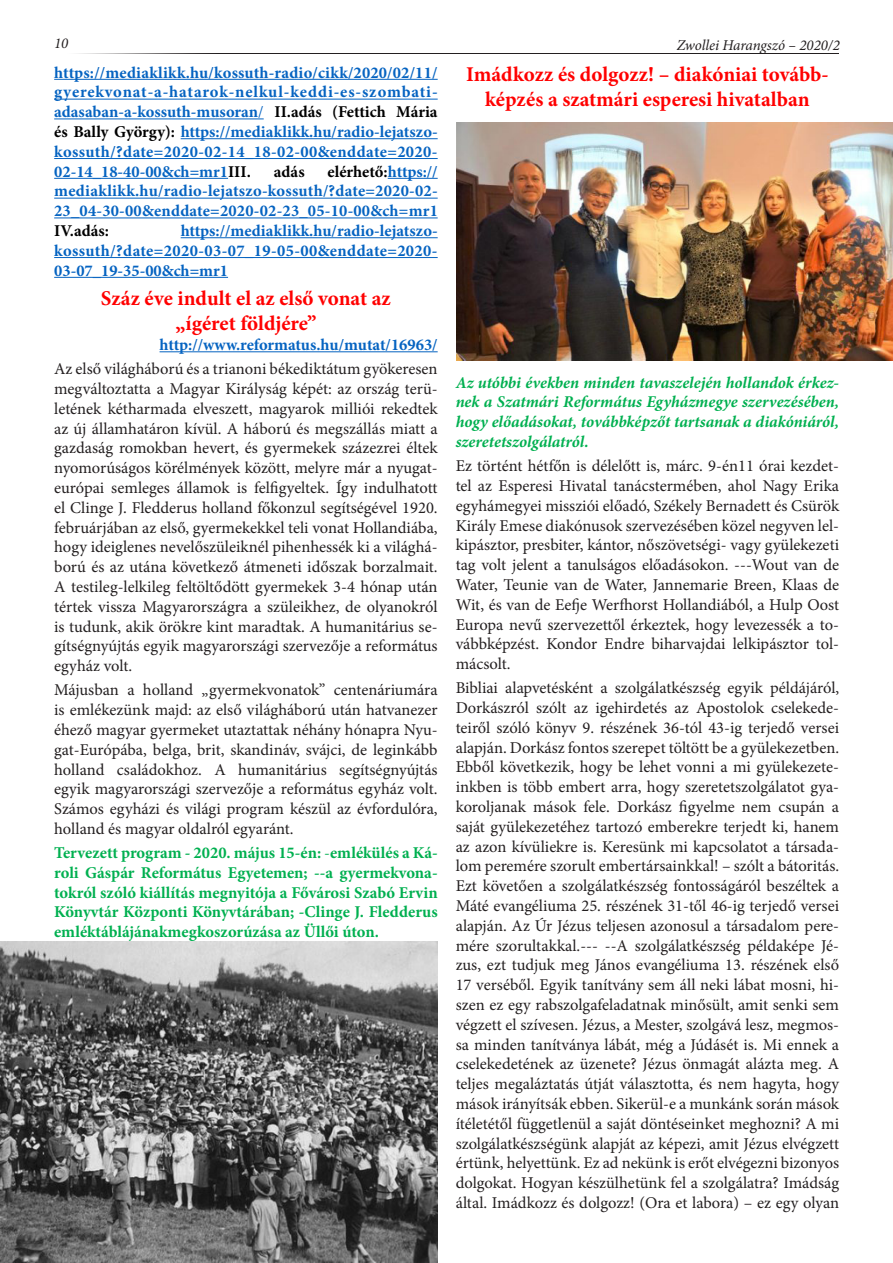
<style>
.page{position:relative;width:893px;height:1263px;background:#fff}
.page>*{position:absolute;margin:0;border:0;box-sizing:border-box;transform-origin:0 0}
.t1{font:700 21px/25.2px "Minion Pro";color:#f00;text-align:center}
.Normal__Web{font:16.5px/19.8px "Minion Pro";color:#231f20;text-align:justify}
.t2{font:700 16.5px/19.8px "Minion Pro";letter-spacing:.015em;color:#0563c1;text-align:justify}
.t3{font:700 16.5px/19.8px "Minion Pro";color:#00b050;text-align:justify}
.Normal__Web-2{font:italic 700 16.5px/19.8px "Minion Pro";letter-spacing:-.005em;color:#00b050;text-align:justify}
.t4{font:700 16.5px "Minion Pro";letter-spacing:-.005em;color:#0563c1}
.t5{font:700 16.5px "Minion Pro";color:#000}
.t6{font:italic 15px "Minion Pro";letter-spacing:-.005em;color:#231f20}
.s1{font-weight:400}
.s2{color:#000}
</style>
<div class="page">
<img style="left:78px;top:53px;width:761px;height:1px">
<hr style="left:54px;top:79px;width:384px;height:1px;background:#0563c1">
<hr style="left:54px;top:99px;width:384px;height:1px;background:#0563c1">
<hr style="left:54px;top:118px;width:210px;height:1px;background:#0563c1">
<hr style="left:181px;top:138px;width:257px;height:1px;background:#0563c1">
<hr style="left:54px;top:158px;width:384px;height:1px;background:#0563c1">
<hr style="left:54px;top:178px;width:174px;height:1px;background:#0563c1">
<hr style="left:388px;top:178px;width:50px;height:1px;background:#0563c1">
<hr style="left:54px;top:198px;width:384px;height:1px;background:#0563c1">
<hr style="left:54px;top:217px;width:384px;height:1px;background:#0563c1">
<hr style="left:181px;top:237px;width:257px;height:1px;background:#0563c1">
<hr style="left:54px;top:257px;width:384px;height:1px;background:#0563c1">
<hr style="left:54px;top:277px;width:174px;height:1px;background:#0563c1">
<hr style="left:160px;top:351px;width:278px;height:1px;background:#0563c1">
<img style="left:456px;top:122px;width:437px;height:239px">
<img style="left:0;top:942px;width:438px;height:321px">
<p class="t6" style="left:54px;top:33px;width:16px">10</p>
<p class="t6" style="left:677px;top:35px;width:165px">Zwollei Harangszó – 2020/2</p>
<p class="t2" style="left:54px;top:62px;width:385px">https://mediaklikk.hu/kossuth-radio/cikk/2020/02/11/ gyerekvonat-a-hatarok-nelkul-keddi-es-szombati&shy;adasaban-a-kossuth-musoran<span class="s1">/</span> <span class="s2">II.adás (Fettich Mária és Bally György):</span> https://mediaklikk.hu/radio-lejatszo&shy;kossuth/?date=2020-02-14_18-02-00&amp;enddate=2020- 02-14_18-40-00&amp;ch=mr1<span class="s2">III.</span></p>
<p class="t1" style="left:466px;top:61px;width:364px">Imádkozz és dolgozz! – diakóniai tovább&shy;képzés a szatmári esperesi hivatalban</p>
<p class="t2" style="left:54px;top:161px;width:385px;text-indent:273px"><span class="s2">elérhető:</span>https:// mediaklikk.hu/radio-lejatszo-kossuth/?date=2020-02- 23_04-30-00&amp;enddate=2020-02-23_05-10-00&amp;ch=mr1<br><span class="s2">IV.adás:</span></p>
<p class="t5" style="left:274px;top:160px;width:32px">adás</p>
<p class="t2" style="left:54px;top:221px;width:385px;text-indent:126px">https://mediaklikk.hu/radio-lejatszo&shy;kossuth/?date=2020-03-07_19-05-00&amp;enddate=2020- 03-07_19-35-00&amp;ch=mr1</p>
<p class="t1" style="left:101px;top:286px;width:291px">Száz éve indult el az első vonat az</p>
<p class="t1" style="left:175px;top:311px;width:142px">„ígéret földjére”</p>
<p class="t4" style="left:160px;top:333px;width:280px">http://www.reformatus.hu/mutat/16963/</p>
<p class="Normal__Web" style="left:54px;top:359px;width:385px">Az első világháború és a trianoni békediktátum gyökeresen megváltoztatta a Magyar Királyság képét: az ország terü&shy;letének kétharmada elveszett, magyarok milliói rekedtek az új államhatáron kívül. A háború és megszállás miatt a gazdaság romokban hevert, és gyermekek százezrei éltek nyomorúságos körélmények között, melyre már a nyugat&shy;európai semleges államok is felfigyeltek. Így indulhatott el Clinge J. Fledderus holland főkonzul segítségével 1920. februárjában az első, gyermekekkel teli vonat Hollandiába, hogy ideiglenes nevelőszüleiknél pihenhessék ki a világhá&shy;ború és az utána következő átmeneti időszak borzalmait.<br>A testileg-lelkileg feltöltődött gyermekek 3-4 hónap után tértek vissza Magyarországra a szüleikhez, de olyanokról is tudunk, akik örökre kint maradtak. A humanitárius se&shy;gítségnyújtás egyik magyarországi szervezője a református egyház volt.</p>
<p class="Normal__Web" style="left:54px;top:680px;width:385px">Májusban a holland „gyermekvonatok” centenáriumára is emlékezünk majd: az első világháború után hatvanezer éhező magyar gyermeket utaztattak néhány hónapra Nyu&shy;gat-Európába, belga, brit, skandináv, svájci, de leginkább holland családokhoz. A humanitárius segítségnyújtás egyik magyarországi szervezője a református egyház volt.<br>Számos egyházi és világi program készül az évfordulóra, holland és magyar oldalról egyaránt.</p>
<p class="t3" style="left:54px;top:842px;width:385px">Tervezett program - 2020. május 15-én: <span class="s1">-</span>emlékülés a Ká&shy;roli Gáspár Református Egyetemen; --a gyermekvona&shy;tokról szóló kiállítás megnyitója a Fővárosi Szabó Ervin Könyvtár Központi Könyvtárában; -Clinge J. Fledderus emléktáblájánakmegkoszorúzása az Üllői úton.</p>
<p class="Normal__Web-2" style="left:456px;top:372px;width:385px">Az utóbbi években minden tavaszelején hollandok érkez&shy;nek a Szatmári Református Egyházmegye szervezésében, hogy előadásokat, továbbképzőt tartsanak a diakóniáról, szeretetszolgálatról.</p>
<p class="Normal__Web" style="left:456px;top:456px;width:385px">Ez történt hétfőn is délelőtt is, márc. 9-én11 órai kezdet&shy;tel az Esperesi Hivatal tanácstermében, ahol Nagy Erika egyhámegyei missziói előadó, Székely Bernadett és Csürök Király Emese diakónusok szervezésében közel negyven lel&shy;kipásztor, presbiter, kántor, nőszövetségi- vagy gyülekezeti tag volt jelent a tanulságos előadásokon. ---Wout van de Water, Teunie van de Water, Jannemarie Breen, Klaas de Wit, és van de Eefje Werfhorst Hollandiából, a Hulp Oost Europa nevű szervezettől érkeztek, hogy levezessék a to&shy;vábbképzést. Kondor Endre biharvajdai lelkipásztor tol&shy;mácsolt.</p>
<p class="Normal__Web" style="left:456px;top:678px;width:385px">Bibliai alapvetésként a szolgálatkészség egyik példájáról, Dorkászról szólt az igehirdetés az Apostolok cselekede&shy;teiről szóló könyv 9. részének 36-tól 43-ig terjedő versei alapján. Dorkász fontos szerepet töltött be a gyülekezetben.<br>Ebből következik, hogy be lehet vonni a mi gyülekezete&shy;inkben is több embert arra, hogy szeretetszolgálatot gya&shy;koroljanak mások fele. Dorkász figyelme nem csupán a saját gyülekezetéhez tartozó emberekre terjedt ki, hanem az azon kívüliekre is. Keresünk mi kapcsolatot a társada&shy;lom peremére szorult embertársainkkal! – szólt a bátoritás.<br>Ezt követően a szolgálatkészség fontosságáról beszéltek a Máté evangéliuma 25. részének 31-től 46-ig terjedő versei alapján. Az Úr Jézus teljesen azonosul a társadalom pere&shy;mére szorultakkal.--- --A szolgálatkészség példaképe Jé&shy;zus, ezt tudjuk meg János evangéliuma 13. részének első 17 verséből. Egyik tanítvány sem áll neki lábat mosni, hi&shy;szen ez egy rabszolgafeladatnak minősült, amit senki sem végzett el szívesen. Jézus, a Mester, szolgává lesz, megmos&shy;sa minden tanítványa lábát, még a Júdásét is. Mi ennek a cselekedetének az üzenete? Jézus önmagát alázta meg. A teljes megaláztatás útját választotta, és nem hagyta, hogy mások irányítsák ebben. Sikerül-e a munkánk során mások ítéletétől függetlenül a saját döntéseinket meghozni? A mi szolgálatkészségünk alapját az képezi, amit Jézus elvégzett értünk, helyettünk. Ez ad nekünk is erőt elvégezni bizonyos dolgokat. Hogyan készülhetünk fel a szolgálatra? Imádság által. Imádkozz és dolgozz! (Ora et labora) – ez egy olyan</p>
</div>
